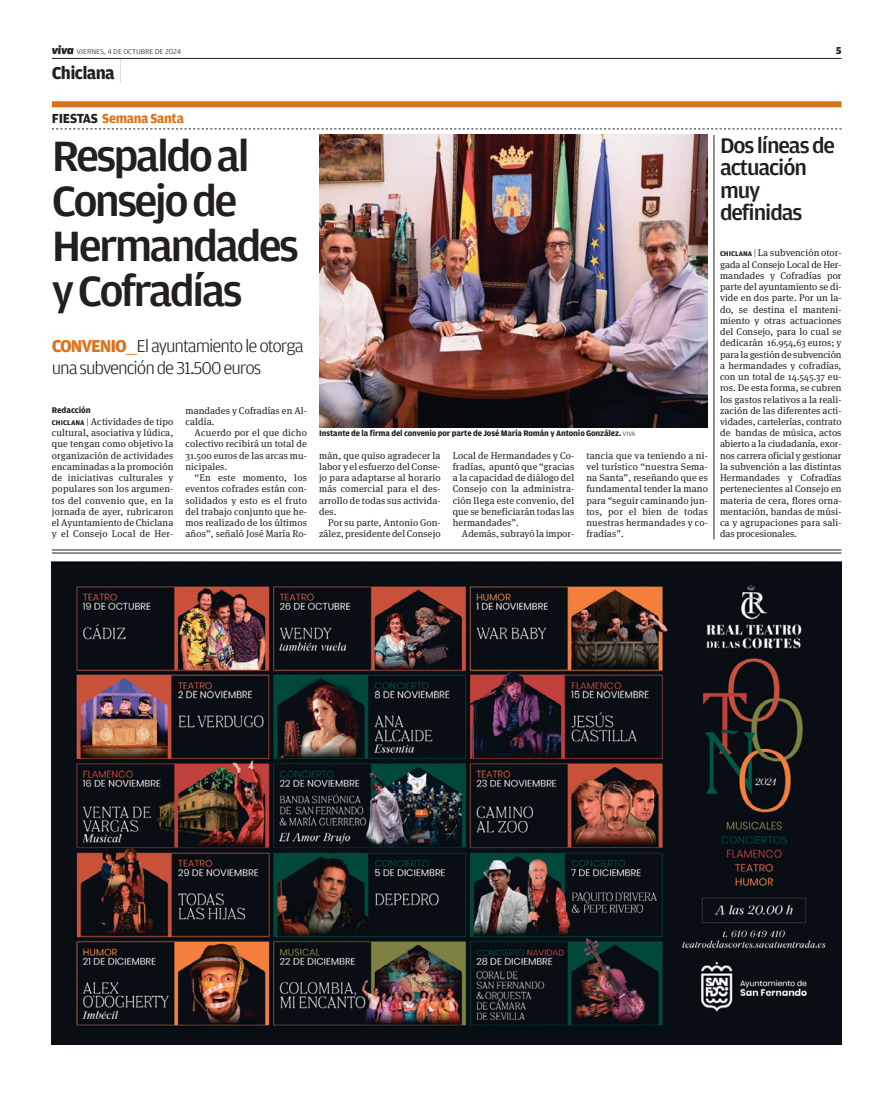
<style>
.page{position:relative;width:893px;height:1094px;background:#fff}
.page>*{position:absolute;margin:0;border:0;box-sizing:border-box;transform-origin:0 0}
.t1{font:500 45px/45px "Amplitude";letter-spacing:-.06em;color:#231f20;scale:1.05 1}
.t2{font:500 22.5px/22.5px "Amplitude";letter-spacing:-.045em;color:#231f20;scale:1.05 1}
.t3{font:300 18.15px/22.2px "Amplitude";letter-spacing:-.055em;color:#231f20;scale:1.05 1}
.t4{font:700 18.15px "Amplitude";letter-spacing:-.035em;color:#231f20}
.t5{font:700 13.95px "Amplitude";letter-spacing:-.025em;color:#dc721c}
.t6{font:900 10.65px "Amplitude";color:#231f20}
.t7{font:9.75px/11.2px "Meta Serif OT";letter-spacing:.01em;color:#231f20;text-align:justify}
.t8{font:700 8.85px "Amplitude";color:#231f20}
.t9{font:700 8.55px "Amplitude";letter-spacing:-.015em;color:#231f20}
.t10{font:300 7.5px "Amplitude";letter-spacing:-.01em;color:#231f20;scale:1.1 1}
.s1{font-family:"Apex New";font-weight:800;font-style:italic;font-size:11.85px}
.s2{font-family:"Apex New";font-weight:100;font-size:24.6px}
.s3{color:#231f20}
.s4{font-family:"Amplitude";font-weight:700;font-size:7.35px}
.s5{font-family:"Amplitude";font-weight:300}
.s6{font-weight:700;color:#dc721c}
.s7{color:#dc721c}
.s8{font-weight:300;font-size:6.9px}
</style>
<div class="page">
<hr style="left:52px;top:58px;width:789px;height:1px;background:#231f20">
<div style="left:52px;top:101px;width:789px;height:6px;background:#dc721c"></div>
<svg style="left:52px;top:129px;width:789px;height:1px"></svg>
<img style="left:319px;top:135px;width:389px;height:292px">
<hr style="left:713px;top:135px;width:1px;height:404px;background:#231f20">
<hr style="left:52px;top:549px;width:789px;height:1px;background:#231f20">
<hr style="left:52px;top:553px;width:789px;height:1px;background:#231f20">
<img style="left:52px;top:561px;width:789px;height:483px">
<p class="t10" style="left:52px;top:49px;width:119px"><span class="s1">viva</span> VIERNES, 4 DE OCTUBRE DE 2024</p>
<p class="t6" style="left:836px;top:46px;width:7px">5</p>
<h3 class="t4" style="left:52px;top:66px;width:72px">Chiclana <span class="s2">|</span></h3>
<h3 class="t5" style="left:52px;top:113px;width:134px"><span class="s3">FIESTAS</span> Semana Santa</h3>
<h1 class="t1" style="left:52px;top:136px;width:237px">Respaldo al<br>Consejo de<br>Hermandades y Cofradías</h1>
<h2 class="t2" style="left:720px;top:136px;width:111px">Dos líneas de actuación muy definidas</h2>
<p class="t7" style="left:720px;top:248px;width:123px"><span class="s4">CHICLANA</span> <span class="s5">|</span> La subvención otor&shy;gada al Consejo Local de Her&shy;mandades y Cofradías por parte del ayuntamiento se di&shy;vide en dos parte. Por un la&shy;do, se destina el manteni&shy;miento y otras actuaciones del Consejo, para lo cual se dedicarán 16.954,63 euros; y para la gestión de subvención a hermandades y cofradías, con un total de 14.545.37 eu&shy;ros. De esta forma, se cubren los gastos relativos a la reali&shy;zación de las diferentes acti&shy;vidades, cartelerías, contrato de bandas de música, actos abierto a la ciudadanía, exor&shy;nos carrera oficial y gestionar la subvención a las distintas Hermandades y Cofradías pertenecientes al Consejo en materia de cera, flores orna&shy;mentación, bandas de músi&shy;ca y agrupaciones para sali&shy;das procesionales.</p>
<h3 class="t3" style="left:52px;top:336px;width:241px"><span class="s6">CONVENIO</span><span class="s7">___</span>El ayuntamiento le otorga una subvención de 31.500 euros</h3>
<p class="t8" style="left:52px;top:406px;width:40px">Redacción</p>
<p class="t7" style="left:52px;top:416px;width:123px"><span class="s4">CHICLANA</span> <span class="s5">|</span> Actividades de tipo cultural, asociativa y lúdica, que tengan como objetivo la organización de actividades encaminadas a la promoción de iniciativas culturales y populares son los argumen&shy;tos del convenio que, en la jornada de ayer, rubricaron el Ayuntamiento de Chiclana y el Consejo Local de Her-</p>
<p class="t7" style="left:185px;top:405px;width:123px">mandades y Cofradías en Al&shy;caldía.</p>
<p class="t7" style="left:185px;top:427px;width:123px;text-indent:9px">Acuerdo por el que dicho colectivo recibirá un total de 31.500 euros de las arcas mu&shy;nicipales.</p>
<p class="t7" style="left:185px;top:472px;width:123px;text-indent:9px">“En este momento, los eventos cofrades están con&shy;solidados y esto es el fruto del trabajo conjunto que he&shy;mos realizado de los últimos años”, señaló José María Ro-</p>
<p class="t9" style="left:319px;top:430px;width:318px">Instante de la firma del convenio por parte de José María Román y Antonio González. <span class="s8">VIVA</span></p>
<p class="t7" style="left:319px;top:450px;width:123px">mán, que quiso agradecer la labor y el esfuerzo del Conse&shy;jo para adaptarse al horario más comercial para el des&shy;arrollo de todas sus activida&shy;des.</p>
<p class="t7" style="left:319px;top:517px;width:123px;text-align:right">Por su parte, Antonio Gon&shy;zález, presidente del Consejo</p>
<p class="t7" style="left:453px;top:450px;width:123px">Local de Hermandades y Co&shy;fradías, apuntó que “gracias a la capacidad de diálogo del Consejo con la administra&shy;ción llega este convenio, del que se beneficiarán todas las hermandades”.</p>
<p class="t7" style="left:462px;top:529px;width:114px">Además, subrayó la impor-</p>
<p class="t7" style="left:586px;top:450px;width:123px">tancia que va teniendo a ni&shy;vel turístico “nuestra Sema&shy;na Santa”, reseñando que es fundamental tender la mano para “seguir caminando jun&shy;tos, por el bien de todas nuestras hermandades y co&shy;fradías”.</p>
</div>
